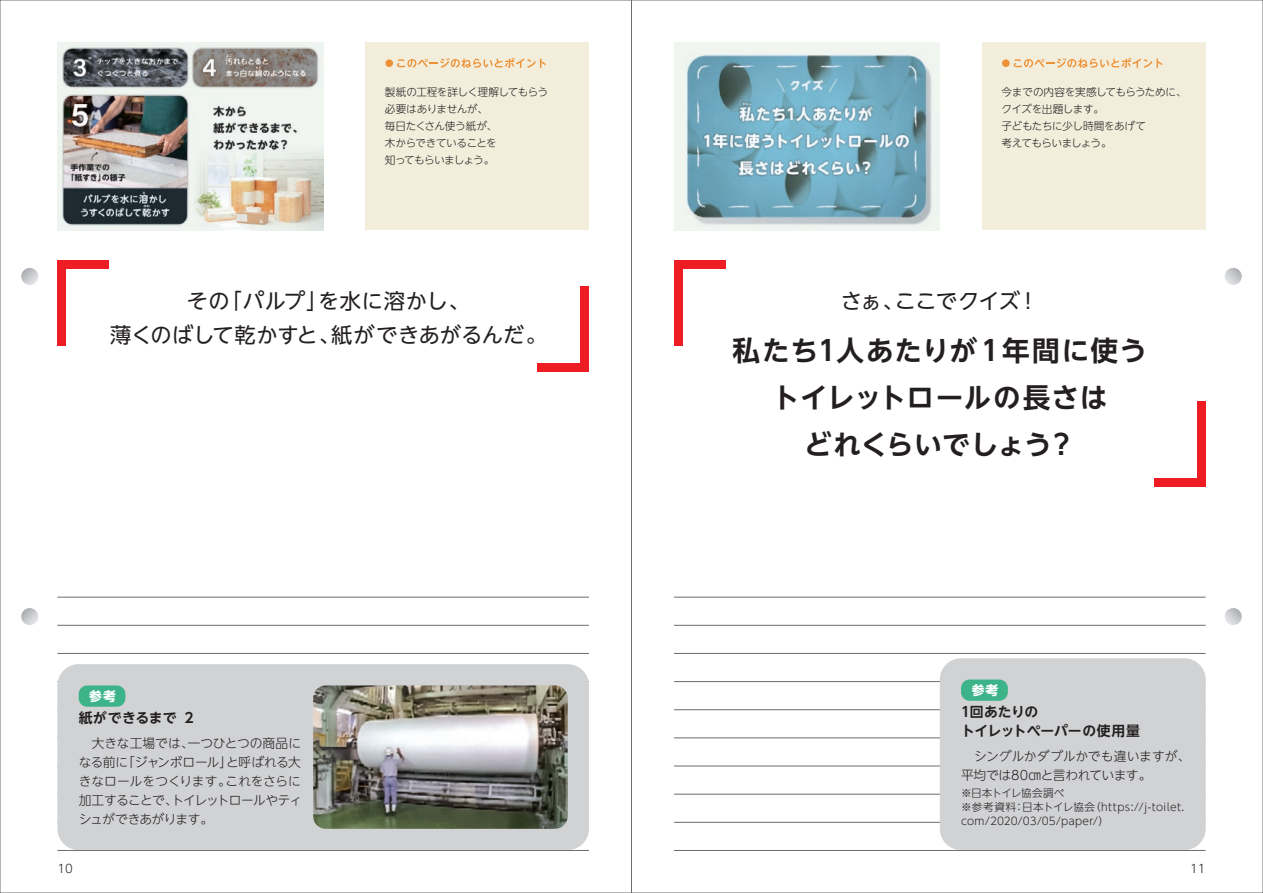
<style>
.page{position:relative;width:1263px;height:893px;background:#fff}
.page>*{position:absolute;margin:0;border:0;box-sizing:border-box;transform-origin:0 0}
.t1{font:700 27.6px/46.8px "UD Shin Go NT Pr 6 N De";letter-spacing:.015em;color:#231f20;text-align:center}
.t2{font:21.3px/34px "UD Shin Go NT Pr 6 N";letter-spacing:-.005em;color:#231f20;text-align:center}
.t3{font:21.3px "UD Shin Go NT Pr 6 N";letter-spacing:-.04em;color:#231f20}
.t4{font:700 13.8px/19.2px "UD Shin Go NT Pr 6 N De";letter-spacing:-.01em;color:#231f20}
.t5{font:700 13.8px "UD Shin Go NT Pr 6 N De";letter-spacing:.015em;color:#231f20}
.t6{font:300 12.75px/19.2px "UD Shin Go NT Pr 6 N";letter-spacing:-.025em;color:#231f20}
.t7{font:700 12.75px "UD Shin Go NT Pr 6 N";color:#fff}
.t8{font:300 11.7px "UD Shin Go NT Pr 6 N";color:#231f20}
.t9{font:300 10.65px/17px "UD Shin Go NT Pr 6 N";letter-spacing:-.05em;color:#231f20}
.t10{font:300 10.65px/13.8px "UD Shin Go NT Pr 6 N";letter-spacing:.025em;color:#231f20}
</style>
<div class="page">
<img style="left:57px;top:43px;width:266px;height:187px">
<img style="left:674px;top:43px;width:266px;height:187px">
<hr style="left:57px;top:597px;width:532px;height:1px;background:#6c6d70">
<hr style="left:57px;top:625px;width:532px;height:1px;background:#6c6d70">
<hr style="left:57px;top:653px;width:532px;height:1px;background:#6c6d70">
<hr style="left:57px;top:850px;width:532px;height:1px;background:#6c6d70">
<hr style="left:674px;top:597px;width:531px;height:1px;background:#6c6d70">
<hr style="left:674px;top:625px;width:531px;height:1px;background:#6c6d70">
<hr style="left:674px;top:653px;width:531px;height:1px;background:#6c6d70">
<hr style="left:674px;top:681px;width:531px;height:1px;background:#6c6d70">
<hr style="left:674px;top:709px;width:531px;height:1px;background:#6c6d70">
<hr style="left:674px;top:738px;width:531px;height:1px;background:#6c6d70">
<hr style="left:674px;top:766px;width:531px;height:1px;background:#6c6d70">
<hr style="left:674px;top:794px;width:531px;height:1px;background:#6c6d70">
<hr style="left:674px;top:822px;width:531px;height:1px;background:#6c6d70">
<hr style="left:674px;top:850px;width:531px;height:1px;background:#6c6d70">
<div style="left:982px;top:43px;width:223px;height:187px;background:#f3eddc"></div>
<div style="left:1002px;top:59px;width:8px;height:8px;background:#ec9134;border-radius:50%"></div>
<svg style="left:1013px;top:58px;width:149px;height:10px"></svg>
<div style="left:366px;top:43px;width:223px;height:187px;background:#f3eddc"></div>
<div style="left:385px;top:59px;width:8px;height:8px;background:#ec9134;border-radius:50%"></div>
<svg style="left:397px;top:58px;width:149px;height:10px"></svg>
<div style="left:57px;top:260px;width:51px;height:9px;background:#ee1d23"></div>
<div style="left:57px;top:260px;width:9px;height:85px;background:#ee1d23"></div>
<div style="left:538px;top:363px;width:51px;height:9px;background:#ee1d23"></div>
<div style="left:580px;top:287px;width:9px;height:85px;background:#ee1d23"></div>
<div style="left:674px;top:260px;width:51px;height:9px;background:#ee1d23"></div>
<div style="left:674px;top:260px;width:8px;height:85px;background:#ee1d23"></div>
<div style="left:1154px;top:478px;width:51px;height:8px;background:#ee1d23"></div>
<div style="left:1197px;top:401px;width:8px;height:85px;background:#ee1d23"></div>
<div style="left:940px;top:658px;width:266px;height:192px;background:#d1d2d4;border-radius:21px"></div>
<div style="left:961px;top:679px;width:47px;height:22px;background:#3db389;border-radius:9px"></div>
<div style="left:57px;top:664px;width:532px;height:186px;background:#d1d2d4;border-radius:21px"></div>
<div style="left:79px;top:685px;width:46px;height:22px;background:#3db389;border-radius:9px"></div>
<img style="left:313px;top:685px;width:255px;height:144px">
<hr style="left:631px;top:0;width:1px;height:893px;background:#6c6d70">
<svg style="left:21px;top:268px;width:17px;height:17px"></svg>
<svg style="left:21px;top:608px;width:17px;height:17px"></svg>
<svg style="left:1225px;top:268px;width:17px;height:17px"></svg>
<svg style="left:1225px;top:608px;width:17px;height:17px"></svg>
<p class="t9" style="left:385px;top:83px;width:165px">製紙の工程を詳しく理解してもらう必要はありませんが、<br>毎日たくさん使う紙が、<br>木からできていることを<br>知ってもらいましょう。</p>
<h2 class="t2" style="left:110px;top:283px;width:438px">その「パルプ」を水に溶かし、<br>薄くのばして乾かすと、紙ができあがるんだ。</h2>
<p class="t7" style="left:89px;top:686px;width:28px">参考</p>
<p class="t5" style="left:79px;top:707px;width:119px">紙ができるまで ２</p>
<p class="t6" style="left:79px;top:733px;width:225px;text-align:justify">　大きな工場では、一つひとつの商品になる前に「ジャンボロール」と呼ばれる大きなロールをつくります。これをさらに加工することで、トイレットロールやティシュができあがります。</p>
<p class="t9" style="left:1001px;top:83px;width:187px">今までの内容を実感してもらうために、クイズを出題します。<br>子どもたちに少し時間をあげて<br>考えてもらいましょう。</p>
<h2 class="t3" style="left:841px;top:283px;width:200px">さぁ、ここでクイズ！</h2>
<h1 class="t1" style="left:732px;top:326px;width:416px">私たち1人あたりが１年間に使うトイレットロールの長さは<br>どれくらいでしょう？</h1>
<p class="t7" style="left:972px;top:680px;width:28px">参考</p>
<p class="t4" style="left:961px;top:702px;width:180px">1回あたりの<br>トイレットペーパーの使用量</p>
<p class="t6" style="left:961px;top:746px;width:231px">　シングルかダブルかでも違いますが、平均では80㎝と言われています。</p>
<p class="t10" style="left:961px;top:786px;width:225px">※日本トイレ協会調べ<br>※参考資料：日本トイレ協会（https://j-toilet. com/2020/03/05/paper/）</p>
<p class="t8" style="left:57px;top:859px;width:17px">10</p>
<p class="t8" style="left:1190px;top:859px;width:17px">11</p>
</div>
